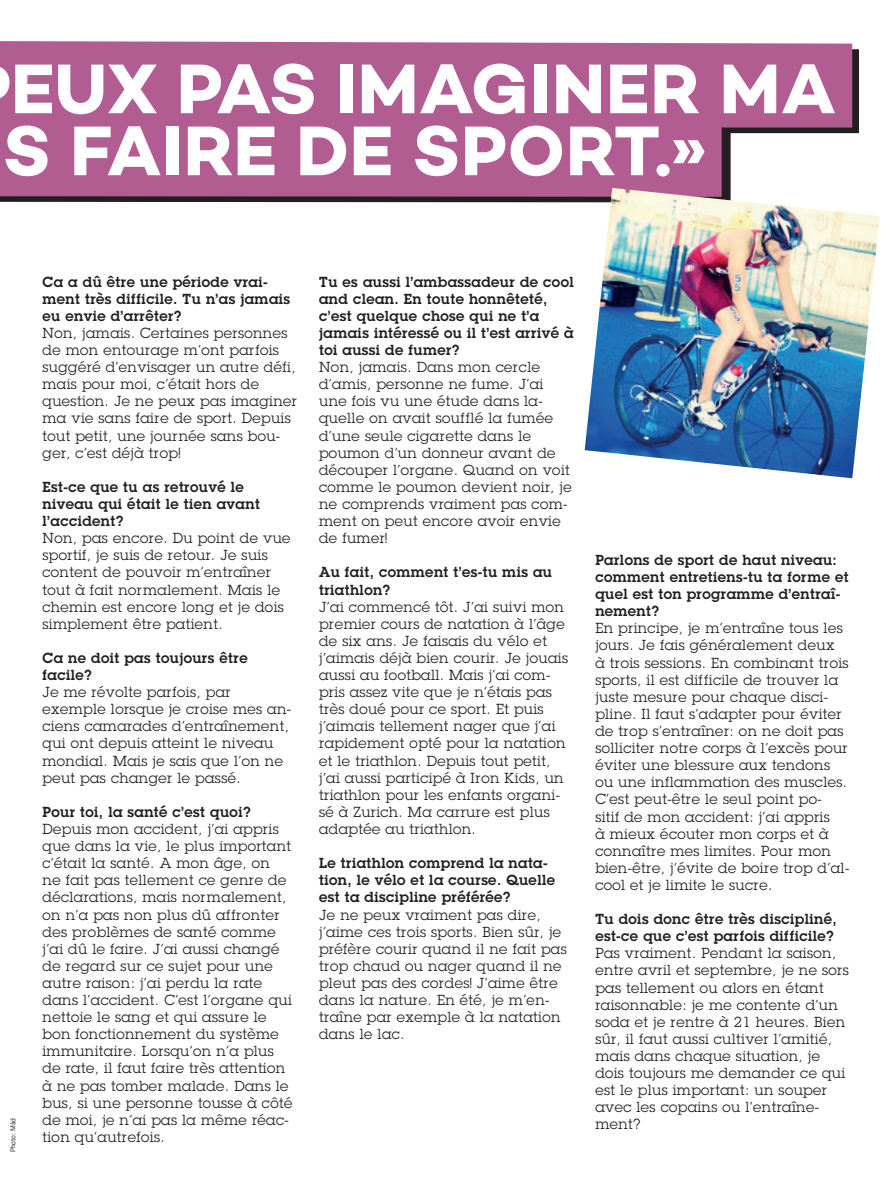
<style>
.page{position:relative;width:893px;height:1191px;background:#fff}
.page>*{position:absolute;margin:0;border:0;box-sizing:border-box;transform-origin:0 0}
.t1{font:700 71.55px/61.9px "Campton";letter-spacing:.01em;color:#fff}
.t2{font:14.25px/17.1px "Lubalin Graph";letter-spacing:.03em;color:#231f20}
.t3{font:600 14.25px/17.1px "Lubalin Graph";letter-spacing:.03em;color:#231f20}
.t4{font:7.5px "Corporate S";color:#231f20}
</style>
<div class="page">
<svg style="left:0;top:47px;width:859px;height:155px;fill:#231f20"></svg>
<svg style="left:0;top:41px;width:852px;height:156px;fill:#b25d92"></svg>
<img style="left:585px;top:188px;width:295px;height:290px">
<h1 class="t1" style="left:3px;top:57px;width:835px">EUX PAS IMAGINER MA<br>S FAIRE DE SPORT.»</h1>
<p class="t4" style="left:9px;top:1152px;width:36px;rotate:-90deg">Photo: Màd</p>
<p class="t3" style="left:43px;top:273px;width:249px">Ca a dû être une période vrai&shy;ment très difficile. Tu n’as jamais eu envie d’arrêter?</p>
<p class="t2" style="left:43px;top:324px;width:256px">Non, jamais. Certaines personnes de mon entourage m’ont parfois suggéré d’envisager un autre défi, mais pour moi, c’était hors de question. Je ne peux pas imaginer ma vie sans faire de sport. Depuis tout petit, une journée sans bou&shy;ger, c’est déjà trop!</p>
<p class="t3" style="left:43px;top:478px;width:219px">Est-ce que tu as retrouvé le niveau qui était le tien avant l’accident?</p>
<p class="t2" style="left:43px;top:529px;width:249px">Non, pas encore. Du point de vue sportif, je suis de retour. Je suis content de pouvoir m’entraîner tout à fait normalement. Mais le chemin est encore long et je dois simplement être patient.</p>
<p class="t3" style="left:43px;top:649px;width:207px">Ca ne doit pas toujours être facile?</p>
<p class="t2" style="left:43px;top:683px;width:250px">Je me révolte parfois, par exemple lorsque je croise mes an&shy;ciens camarades d’entraînement, qui ont depuis atteint le niveau mondial. Mais je sais que l’on ne peut pas changer le passé.</p>
<p class="t3" style="left:43px;top:803px;width:210px">Pour toi, la santé c’est quoi?</p>
<p class="t2" style="left:43px;top:820px;width:251px">Depuis mon accident, j’ai appris que dans la vie, le plus important c’était la santé. A mon âge, on<br>ne fait pas tellement ce genre de déclarations, mais normalement, on n’a pas non plus dû affronter des problèmes de santé comme j’ai dû le faire. J’ai aussi changé de regard sur ce sujet pour une autre raison: j’ai perdu la rate dans l’accident. C’est l’organe qui nettoie le sang et qui assure le bon fonctionnement du système immunitaire. Lorsqu’on n’a plus de rate, il faut faire très attention à ne pas tomber malade. Dans le bus, si une personne tousse à côté de moi, je n’ai pas la même réac&shy;tion qu’autrefois.</p>
<p class="t3" style="left:319px;top:273px;width:256px">Tu es aussi l’ambassadeur de cool and clean. En toute honnêteté, c’est quelque chose qui ne t’a jamais intéressé ou il t’est arrivé à toi aussi de fumer?</p>
<p class="t2" style="left:319px;top:358px;width:254px">Non, jamais. Dans mon cercle d’amis, personne ne fume. J’ai une fois vu une étude dans la&shy;quelle on avait soufflé la fumée d’une seule cigarette dans le poumon d’un donneur avant de découper l’organe. Quand on voit comme le poumon devient noir, je ne comprends vraiment pas com&shy;ment on peut encore avoir envie de fumer!</p>
<p class="t3" style="left:319px;top:563px;width:234px">Au fait, comment t’es-tu mis au triathlon?</p>
<p class="t2" style="left:319px;top:598px;width:250px">J’ai commencé tôt. J’ai suivi mon premier cours de natation à l’âge de six ans. Je faisais du vélo et j’aimais déjà bien courir. Je jouais aussi au football. Mais j’ai com&shy;pris assez vite que je n’étais pas très doué pour ce sport. Et puis j’aimais tellement nager que j’ai rapidement opté pour la natation et le triathlon. Depuis tout petit, j’ai aussi participé à Iron Kids, un triathlon pour les enfants organi&shy;sé à Zurich. Ma carrure est plus adaptée au triathlon.</p>
<p class="t3" style="left:319px;top:854px;width:237px">Le triathlon comprend la nata&shy;tion, le vélo et la course. Quelle est ta discipline préférée?</p>
<p class="t2" style="left:319px;top:905px;width:249px">Je ne peux vraiment pas dire, j’aime ces trois sports. Bien sûr, je préfère courir quand il ne fait pas trop chaud ou nager quand il ne pleut pas des cordes! J’aime être dans la nature. En été, je m’en&shy;traîne par exemple à la natation dans le lac.</p>
<p class="t3" style="left:595px;top:551px;width:255px">Parlons de sport de haut niveau: comment entretiens-tu ta forme et quel est ton programme d’entraî&shy;nement?</p>
<p class="t2" style="left:595px;top:619px;width:255px">En principe, je m’entraîne tous les jours. Je fais généralement deux<br>à trois sessions. En combinant trois sports, il est difficile de trouver la juste mesure pour chaque disci&shy;pline. Il faut s’adapter pour éviter de trop s’entraîner: on ne doit pas solliciter notre corps à l’excès pour éviter une blessure aux tendons ou une inflammation des muscles.<br>C’est peut-être le seul point po&shy;sitif de mon accident: j’ai appris<br>à mieux écouter mon corps et à connaître mes limites. Pour mon bien-être, j’évite de boire trop d’al&shy;cool et je limite le sucre.</p>
<p class="t3" style="left:595px;top:910px;width:243px">Tu dois donc être très discipliné, est-ce que c’est parfois difficile?</p>
<p class="t2" style="left:595px;top:944px;width:255px">Pas vraiment. Pendant la saison, entre avril et septembre, je ne sors pas tellement ou alors en étant raisonnable: je me contente d’un soda et je rentre à 21 heures. Bien sûr, il faut aussi cultiver l’amitié, mais dans chaque situation, je dois toujours me demander ce qui est le plus important: un souper avec les copains ou l’entraîne&shy;ment?</p>
</div>
